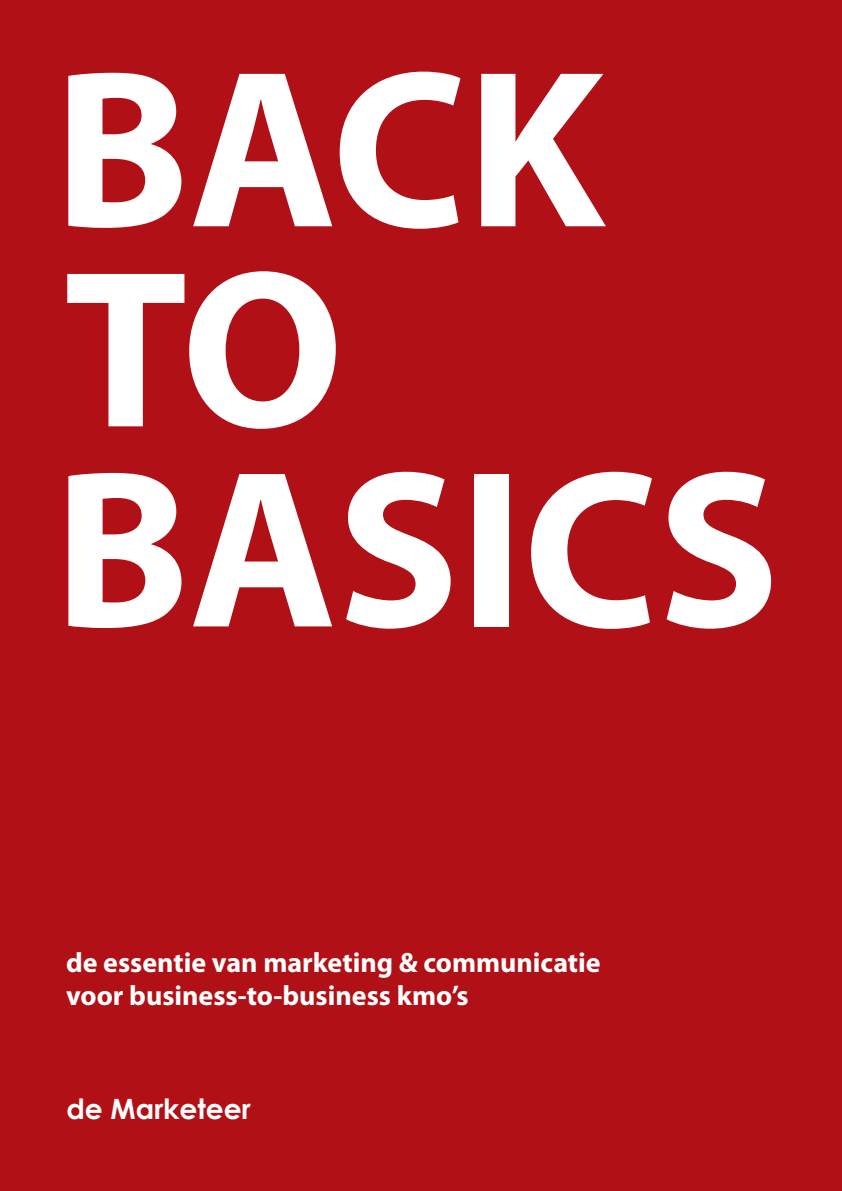
<style>
.page{position:relative;width:842px;height:1191px;background:#fff}
.page>*{position:absolute;margin:0;border:0;box-sizing:border-box;transform-origin:0 0}
.t1{font:700 226px/200px "Myriad Pro";color:#fff}
.t2{font:700 28px/33.6px "Myriad Pro";color:#fff}
.t3{font:700 28px "Century Gothic";color:#fff}
</style>
<div class="page">
<div style="left:0;top:0;width:841px;height:1191px;background:#b11116"></div>
<h1 class="t1" style="left:53px;top:43px;width:727px">BACK<br>TO<br>BASICS</h1>
<p class="t2" style="left:66px;top:944px;width:536px">de essentie van marketing &amp; communicatie voor business-to-business kmo’s</p>
<p class="t3" style="left:66px;top:1087px;width:186px">de Marketeer</p>
</div>
